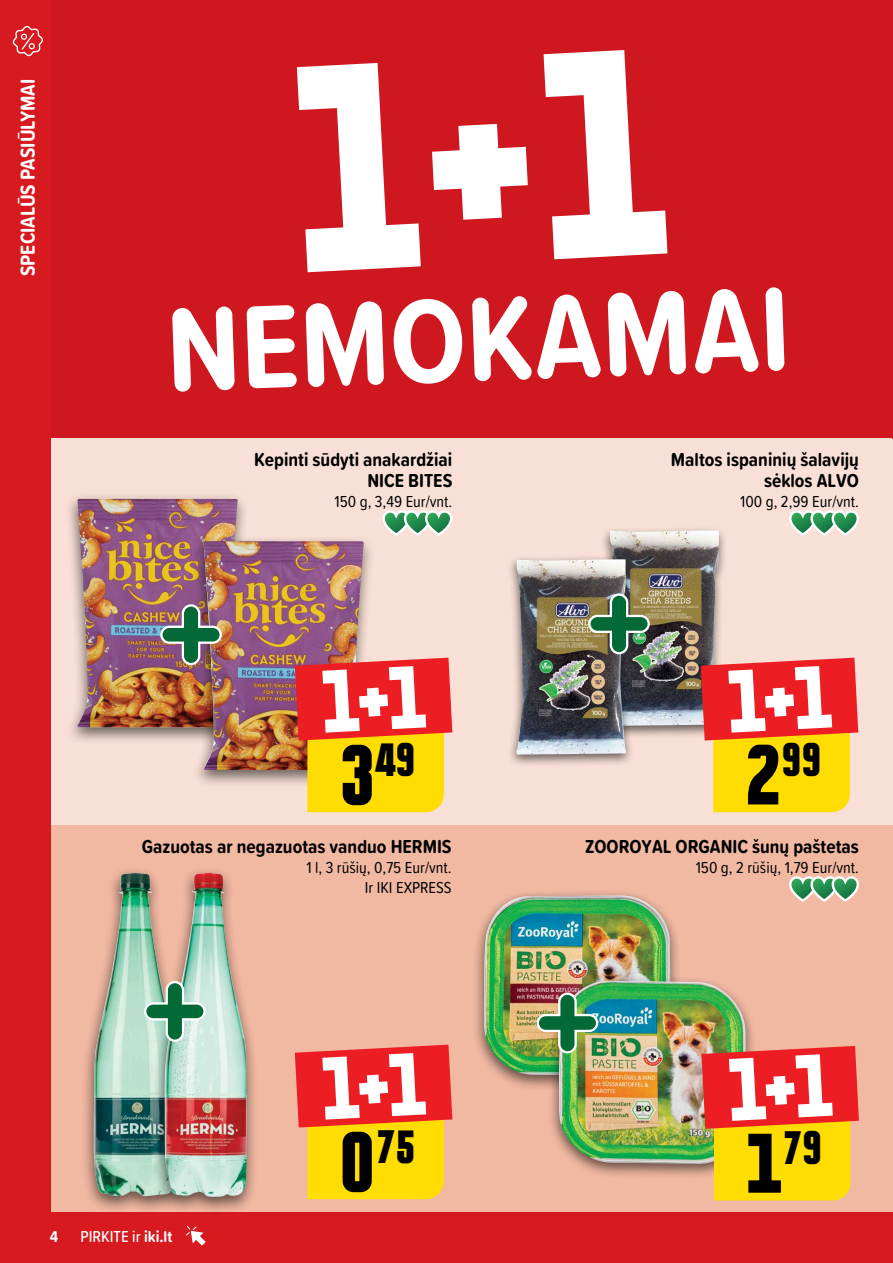
<style>
.page{position:relative;width:893px;height:1263px;background:#d71920}
.page>*{position:absolute;margin:0;border:0;box-sizing:border-box;transform-origin:0 0}
.t1{font:700 122.85px "Proxima Soft Cond";color:#fff}
.t2{font:900 condensed 42.6px "Politica";color:#000}
.t3{font:700 21px "Proxima Soft Cond";color:#fff}
.t4{font:700 19.5px/21px "Proxima Soft Cond";color:#000;text-align:right}
.t5{font:16.5px/19.8px "Proxima Soft Cond";color:#000;text-align:right}
.t6{font:500 16.5px "Proxima Soft Cond";color:#fff}
.t7{font:700 16.5px "Proxima Soft Cond";color:#fff}
.s1{font-size:77.1px}
.s2{font-weight:700}
</style>
<div class="page">
<div style="left:51px;top:0;width:842px;height:1212px;background:#f1b8a2"></div>
<svg style="left:186px;top:1225px;width:20px;height:20px"></svg>
<svg style="left:12px;top:26px;width:31px;height:30px"></svg>
<div style="left:51px;top:438px;width:842px;height:387px;background:#f8e0d6"></div>
<div style="left:51px;top:0;width:842px;height:438px;background:#ce171e"></div>
<div style="left:600px;top:525px;width:127px;height:214px;background:#000;opacity:.58"></div>
<img style="left:609px;top:530px;width:110px;height:196px">
<div style="left:507px;top:554px;width:127px;height:214px;background:#000;opacity:.58"></div>
<img style="left:515px;top:559px;width:112px;height:196px">
<svg style="left:789px;top:510px;width:70px;height:26px"></svg>
<img style="left:587px;top:592px;width:64px;height:63px">
<div style="left:65px;top:492px;width:184px;height:253px;background:#000;opacity:.58"></div>
<img style="left:77px;top:499px;width:161px;height:228px">
<div style="left:191px;top:534px;width:184px;height:253px;background:#000;opacity:.58"></div>
<img style="left:204px;top:541px;width:160px;height:229px">
<svg style="left:382px;top:510px;width:71px;height:26px"></svg>
<img style="left:159px;top:603px;width:64px;height:63px">
<div style="left:81px;top:866px;width:108px;height:347px;background:#000;opacity:.58"></div>
<img style="left:93px;top:873px;width:59px;height:323px">
<div style="left:152px;top:866px;width:107px;height:348px;background:#000;opacity:.58"></div>
<img style="left:164px;top:873px;width:83px;height:324px">
<svg style="left:143px;top:980px;width:64px;height:63px;background:#8bbca4"></svg>
<div style="left:473px;top:889px;width:208px;height:202px;background:#000;opacity:.58"></div>
<img style="left:484px;top:895px;width:187px;height:180px">
<div style="left:547px;top:975px;width:210px;height:205px;background:#000;opacity:.58"></div>
<img style="left:559px;top:981px;width:187px;height:183px">
<svg style="left:789px;top:876px;width:70px;height:26px"></svg>
<img style="left:535px;top:991px;width:64px;height:63px">
<svg style="left:701px;top:658px;width:157px;height:154px;background:#f4852a"></svg>
<svg style="left:295px;top:658px;width:157px;height:154px;background:#f28125"></svg>
<svg style="left:295px;top:1045px;width:157px;height:154px;background:#f58226"></svg>
<svg style="left:701px;top:1046px;width:158px;height:154px;background:#f08224"></svg>
<p class="t3" style="left:12px;top:276px;width:199px;rotate:-90deg">SPECIALŪS PASIŪLYMAI</p>
<h1 class="t1" style="left:163px;top:259px;width:626px;rotate:-2deg">NEMOKAMAI</h1>
<p class="t4" style="left:254px;top:448px;width:200px">Kepinti sūdyti anakardžiai<br>NICE BITES</p>
<p class="t5" style="left:334px;top:491px;width:119px">150 g, 3,49 Eur/vnt.</p>
<h2 class="t2" style="left:339px;top:726px;width:78px"><span class="s1">3</span>49</h2>
<p class="t4" style="left:142px;top:835px;width:311px">Gazuotas ar negazuotas vanduo HERMIS</p>
<p class="t5" style="left:306px;top:857px;width:147px">1 l, 3 rūšių, 0,75 Eur/vnt.<br>Ir IKI EXPRESS</p>
<p class="t4" style="left:671px;top:448px;width:190px">Maltos ispaninių šalavijų sėklos ALVO</p>
<p class="t5" style="left:740px;top:491px;width:120px">100 g, 2,99 Eur/vnt.</p>
<h2 class="t2" style="left:745px;top:726px;width:78px"><span class="s1">2</span>99</h2>
<p class="t4" style="left:585px;top:835px;width:275px">ZOOROYAL ORGANIC šunų paštetas</p>
<p class="t5" style="left:696px;top:857px;width:165px">150 g, 2 rūšių, 1,79 Eur/vnt.</p>
<p class="t7" style="left:50px;top:1224px;width:10px">4</p>
<p class="t6" style="left:81px;top:1224px;width:93px">PIRKITE ir <span class="s2">iki.lt</span></p>
<h2 class="t2" style="left:339px;top:1113px;width:78px"><span class="s1">0</span>75</h2>
<h2 class="t2" style="left:746px;top:1114px;width:78px"><span class="s1">1</span>79</h2>
</div>
